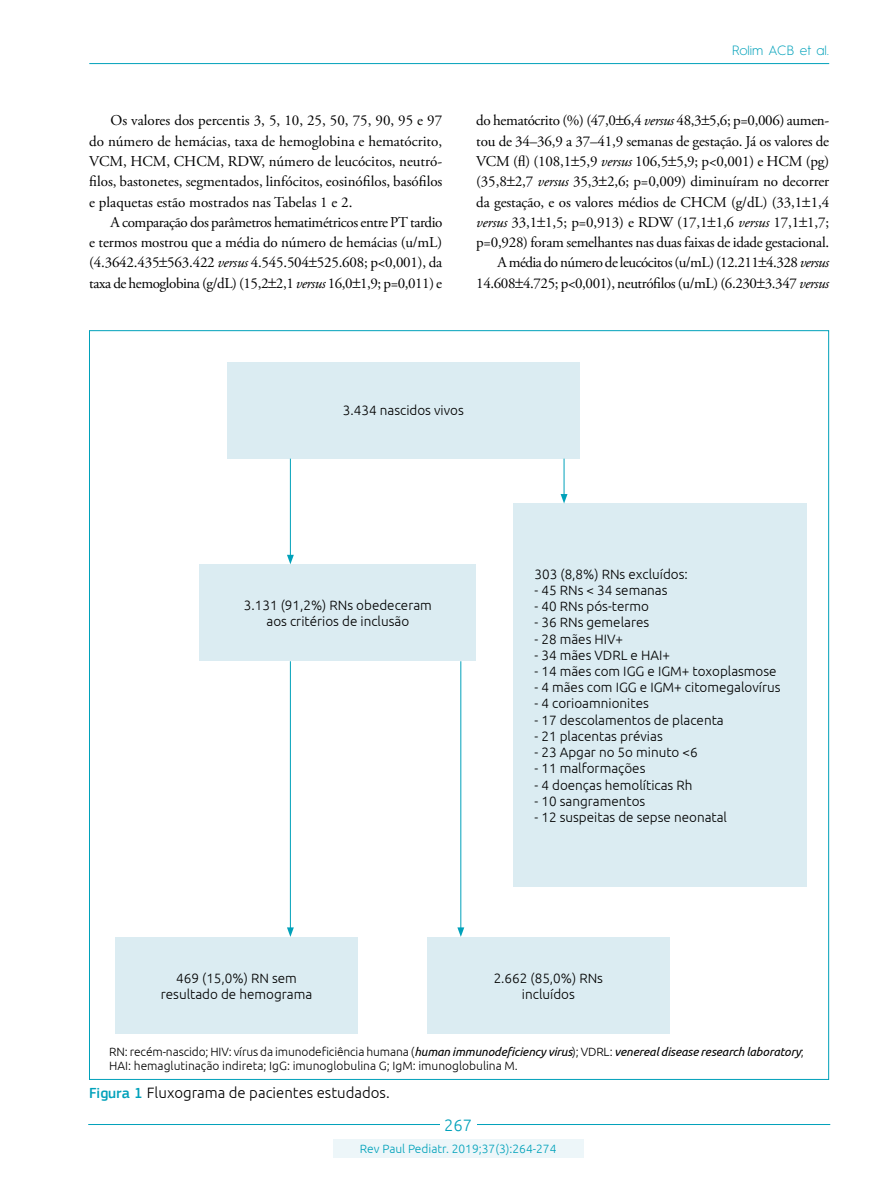
<style>
.page{position:relative;width:893px;height:1191px;background:#fff}
.page>*{position:absolute;margin:0;border:0;box-sizing:border-box;transform-origin:0 0}
.t1{font:300 16.5px "Ubuntu";color:#00a1ba}
.t2{font:15px/20.2px "Adobe Garamond Pro";letter-spacing:-.015em;color:#000;text-align:justify}
.t3{font:300 15px "Ubuntu";color:#000}
.t4{font:300 13.5px/16.2px "Ubuntu";color:#000;text-align:center}
.t5{font:300 13.5px "Hurme Geometric Sans 1";color:#00a1ba}
.t6{font:300 12px/14.4px "Ubuntu";color:#000}
.t7{font:300 12px "Ubuntu";color:#00a1ba}
.s1{font-style:italic}
.s2{font-weight:400;font-style:italic}
.s3{font-family:"PF Square Sans Pro";font-weight:500;color:#00a1ba}
</style>
<div class="page">
<hr style="left:88px;top:1124px;width:742px;height:1px;background:#00a1ba">
<hr style="left:89px;top:63px;width:740px;height:1px;background:#00a1ba">
<div style="left:440px;top:1111px;width:36px;height:25px;background:#fff"></div>
<div style="left:333px;top:1138px;width:250px;height:19px;background:#edf6f9"></div>
<div style="left:227px;top:362px;width:353px;height:97px;background:#dbecf2"></div>
<div style="left:513px;top:503px;width:294px;height:383px;background:#dbecf2"></div>
<div style="left:200px;top:564px;width:276px;height:97px;background:#dbecf2"></div>
<div style="left:115px;top:937px;width:243px;height:96px;background:#dbecf2"></div>
<div style="left:427px;top:937px;width:243px;height:96px;background:#dbecf2"></div>
<hr style="left:290px;top:459px;width:1px;height:98px;background:#00a1ba">
<svg style="left:287px;top:555px;width:7px;height:9px"></svg>
<hr style="left:290px;top:661px;width:1px;height:268px;background:#00a1ba">
<svg style="left:287px;top:927px;width:7px;height:10px"></svg>
<hr style="left:460px;top:661px;width:1px;height:268px;background:#00a1ba">
<svg style="left:457px;top:927px;width:7px;height:10px"></svg>
<hr style="left:564px;top:459px;width:1px;height:37px;background:#00a1ba">
<svg style="left:561px;top:494px;width:6px;height:9px"></svg>
<p class="t2" style="left:89px;top:111px;width:355px;text-indent:21px">Os valores dos percentis 3, 5, 10, 25, 50, 75, 90, 95 e 97 do número de hemácias, taxa de hemoglobina e hematócrito, VCM, HCM, CHCM, RDW, número de leucócitos, neutró&shy;filos, bastonetes, segmentados, linfócitos, eosinófilos, basófilos e plaquetas estão mostrados nas Tabelas 1 e 2.</p>
<p class="t2" style="left:89px;top:212px;width:355px;text-indent:21px">A comparação dos parâmetros hematimétricos entre PT tardio e termos mostrou que a média do número de hemácias (u/mL) (4.3642.435 563.422 <span class="s1">versus</span> 4.545.504 525.608; p&lt;0,001), da taxa de hemoglobina (g/dL) (15,2 2,1 <span class="s1">versus</span> 16,0 1,9; p=0,011) e</p>
<p class="t5" style="left:732px;top:41px;width:99px">Rolim ACB et al.</p>
<p class="t2" style="left:476px;top:111px;width:355px;text-align:right">do hematócrito (%) (47,0 6,4 <span class="s1">versus</span> 48,3 5,6; p=0,006) aumen&shy;tou de 34–36,9 a 37–41,9 semanas de gestação. Já os valores de VCM (fl) (108,1 5,9 <span class="s1">versus</span> 106,5 5,9; p&lt;0,001) e HCM (pg) (35,8 2,7 <span class="s1">versus</span> 35,3 2,6; p=0,009) diminuíram no decorrer da gestação, e os valores médios de CHCM (g/dL) (33,1 1,4 <span class="s1">versus</span> 33,1 1,5; p=0,913) e RDW (17,1 1,6 <span class="s1">versus</span> 17,1 1,7; p=0,928) foram semelhantes nas duas faixas de idade gestacional.<br>A média do número de leucócitos (u/mL) (12.211 4.328 <span class="s1">versus </span>14.608 4.725; p&lt;0,001), neutrófilos (u/mL) (6.230 3.347 <span class="s1">versus</span></p>
<p class="t4" style="left:343px;top:402px;width:122px">3.434 nascidos vivos</p>
<p class="t4" style="left:244px;top:596px;width:190px">3.131 (91,2%) RNs obedeceram aos critérios de inclusão</p>
<p class="t4" style="left:535px;top:565px;width:155px">303 (8,8%) RNs excluídos:</p>
<p class="t4" style="left:535px;top:582px;width:134px">- 45 RNs &lt; 34 semanas</p>
<p class="t4" style="left:535px;top:598px;width:116px">- 40 RNs pós-termo</p>
<p class="t4" style="left:535px;top:614px;width:116px">- 36 RNs gemelares</p>
<p class="t4" style="left:535px;top:630px;width:90px">- 28 mães HIV+</p>
<p class="t4" style="left:535px;top:646px;width:137px">- 34 mães VDRL e HAI+</p>
<p class="t4" style="left:535px;top:663px;width:244px">- 14 mães com IGG e IGM+ toxoplasmose</p>
<p class="t4" style="left:535px;top:679px;width:248px">- 4 mães com IGG e IGM+ citomegalovírus</p>
<p class="t4" style="left:535px;top:695px;width:116px">- 4 corioamnionites</p>
<p class="t4" style="left:535px;top:711px;width:191px">- 17 descolamentos de placenta</p>
<p class="t4" style="left:535px;top:727px;width:130px">- 21 placentas prévias</p>
<p class="t4" style="left:535px;top:744px;width:165px">- 23 Apgar no 5o minuto &lt;6</p>
<p class="t4" style="left:535px;top:760px;width:112px">- 11 malformações</p>
<p class="t4" style="left:535px;top:776px;width:159px">- 4 doenças hemolíticas Rh</p>
<p class="t4" style="left:535px;top:792px;width:112px">- 10 sangramentos</p>
<p class="t4" style="left:535px;top:808px;width:194px">- 12 suspeitas de sepse neonatal</p>
<p class="t4" style="left:161px;top:969px;width:153px">469 (15,0%) RN sem resultado de hemograma</p>
<p class="t4" style="left:494px;top:969px;width:111px">2.662 (85,0%) RNs incluídos</p>
<p class="t6" style="left:109px;top:1044px;width:696px">RN: recém-nascido; HIV: vírus da imunodeficiência humana (<span class="s2">human immunodeficiency virus</span>); VDRL: <span class="s2">venereal disease research laboratory</span>;<br>HAI: hemaglutinação indireta; IgG: imunoglobulina G; IgM: imunoglobulina M.</p>
<p class="t3" style="left:89px;top:1083px;width:302px"><span class="s3">Figura 1</span> Fluxograma de pacientes estudados.</p>
<p class="t1" style="left:444px;top:1114px;width:29px">267</p>
<p class="t7" style="left:360px;top:1141px;width:198px">Rev Paul Pediatr. 2019;37(3):264-274</p>
</div>
